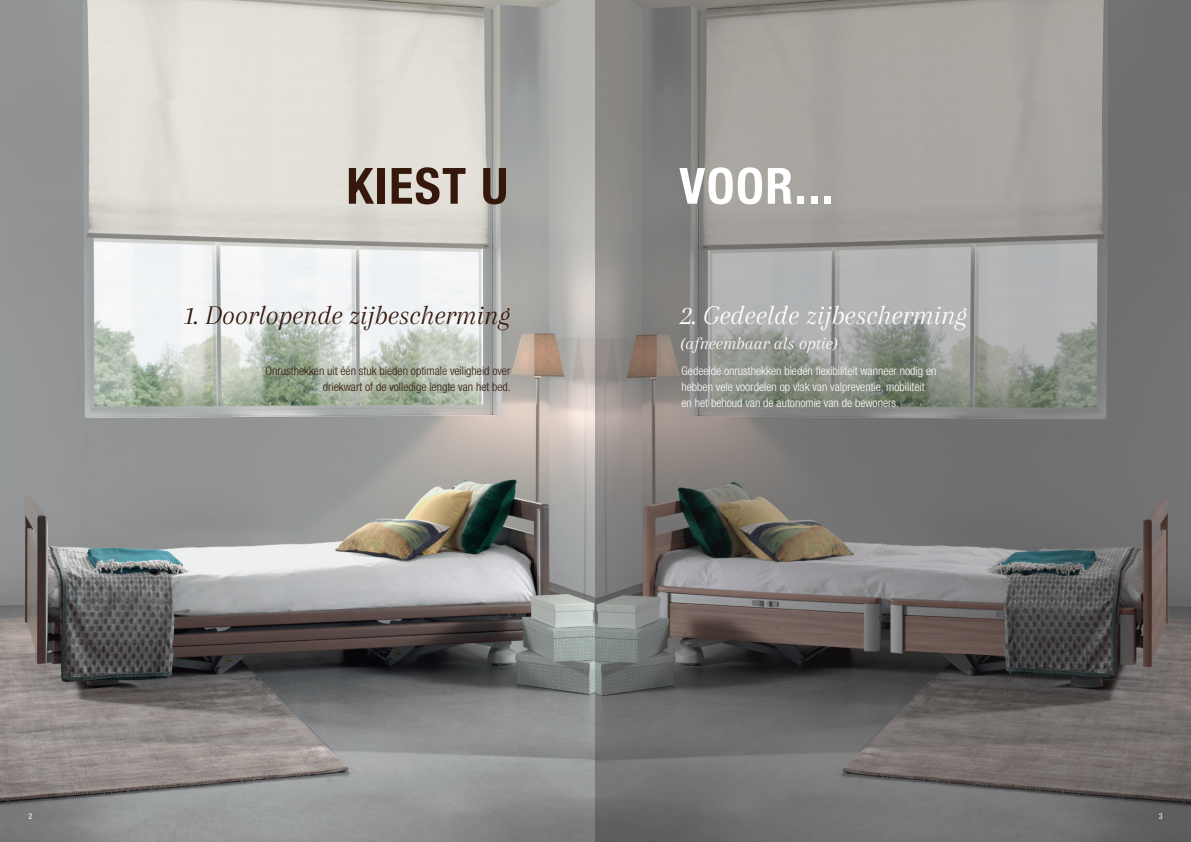
<style>
.page{position:relative;width:1191px;height:842px;background:#fff}
.page>*{position:absolute;margin:0;border:0;box-sizing:border-box;transform-origin:0 0}
.t1{font:700 condensed 50px "Helvetica Neue LT Std";color:#fff}
.t2{font:700 condensed 50px "Helvetica Neue LT Std";letter-spacing:.03em;color:#35180b}
.t3{font:italic 28px "Arapey";color:#35180b}
.t4{font:italic 28px "Arapey";color:#fff}
.t5{font:italic 18px "Arapey";color:#fff}
.text_10pt{font:300 condensed 12px/16px "Helvetica Neue LT Std";color:#fff}
.text_10pt-2{font:300 condensed 12px/16px "Helvetica Neue LT Std";color:#35180b;text-align:right}
.t6{font:condensed 8px "Helvetica Neue LT Std";color:#fff}
</style>
<div class="page">
<img style="left:0;top:0;width:595px;height:842px">
<svg style="left:595px;top:0;width:596px;height:842px;background:#807f7d"></svg>
<p class="t2" style="left:346px;top:156px;width:163px">KIEST U</p>
<p class="t1" style="left:679px;top:156px;width:156px">VOOR...</p>
<p class="t3" style="left:186px;top:300px;width:326px">1. Doorlopende zijbescherming</p>
<p class="t4" style="left:679px;top:300px;width:289px">2. Gedeelde zijbescherming</p>
<p class="text_10pt" style="left:681px;top:362px;width:256px">Gedeelde onrusthekken bieden flexibiliteit wanneer nodig en hebben vele voordelen op vlak van valpreventie, mobiliteit en het behoud van de autonomie van de bewoners.</p>
<p class="t5" style="left:680px;top:333px;width:159px">(afneembaar als optie)</p>
<p class="text_10pt-2" style="left:265px;top:362px;width:247px">Onrusthekken uit één stuk bieden optimale veiligheid over driekwart of de volledige lengte van het bed.</p>
<p class="t6" style="left:28px;top:811px;width:5px">2</p>
<p class="t6" style="left:1158px;top:812px;width:5px">3</p>
</div>
